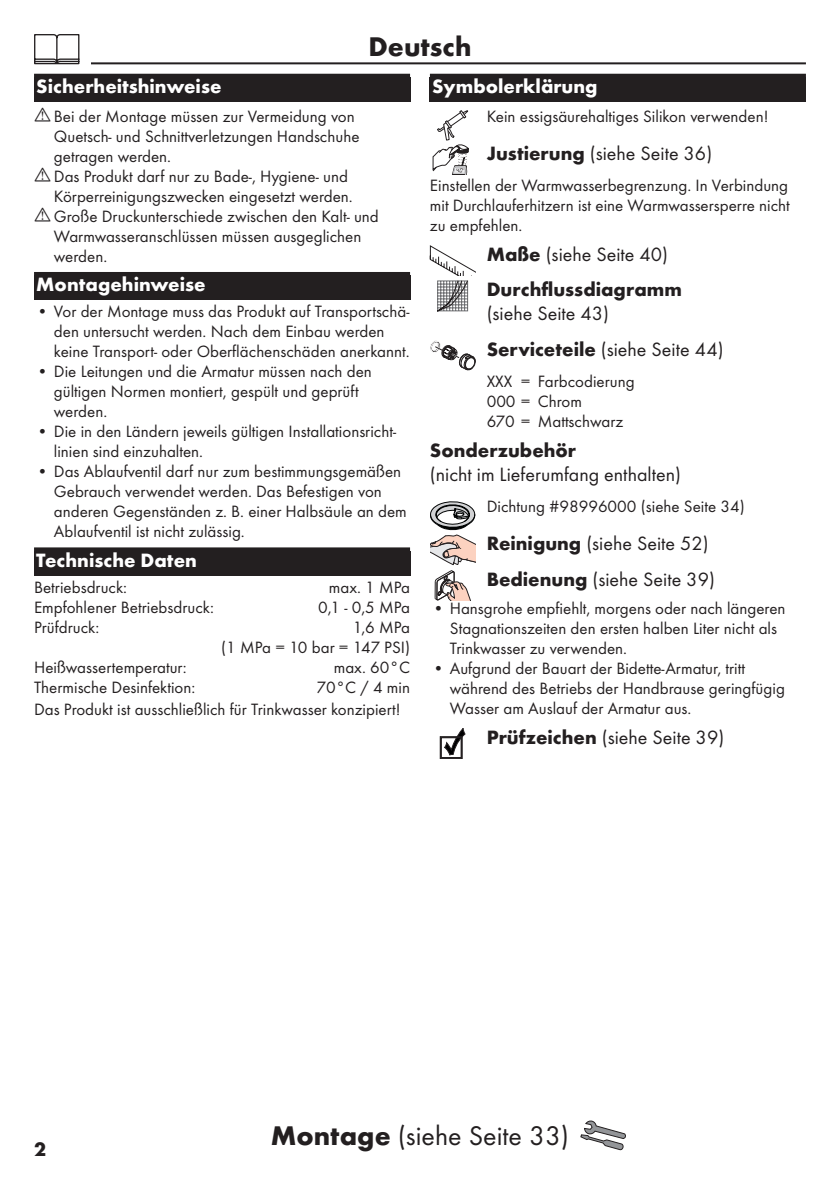
<style>
.page{position:relative;width:840px;height:1191px;background:#fff}
.page>*{position:absolute;margin:0;border:0;box-sizing:border-box;transform-origin:0 0}
.Montage_mit_Symbol_DE{font:28px "Futura TOT Boo";color:#231f20}
.Sprache_Rahmenwechsel_DE{font:700 28px "Futura TOT";color:#231f20}
.Ueberschrift_Grafik_DE{font:20px "Futura TOT Boo";color:#231f20}
.Ueberschrift_Grafik__folgeText_DE{font:20px "Futura TOT Boo";color:#231f20}
.Ueberschrift_DE{font:700 20px "Futura TOT";color:#fff}
.Ueberschrift_nach_Grafik_DE{font:20px/24px "Futura TOT Boo";color:#231f20}
.Ueberschrift_Grafik_DE-2{font:700 20px/24px "Futura TOT";color:#231f20}
.Ueberschrift___DE{font:700 20px "Futura TOT";color:#fff}
.Normaltext_nach_Grafik_DE{font:17px/20px "Futura TOT Boo";color:#231f20}
.Techn__Daten_DE{font:17px/20px "Futura TOT Boo";color:#231f20;text-align:right}
.Normaltext_Grafik_DE{font:17px "Futura TOT Boo";color:#231f20}
.Normaltext_DE{font:17px "Futura TOT Boo";color:#231f20}
.Farbe_DE{font:17px/20px "Futura TOT Boo";color:#231f20}
.s1{font-family:"Futura TOT";font-weight:700}
.s2{font-family:"Futura TOT Boo";font-weight:400}
</style>
<div class="page">
<hr style="left:34px;top:62px;width:771px;height:2px;background:#231f20">
<div style="left:23px;top:34px;width:68px;height:34px;background:#fff"></div>
<svg style="left:34px;top:34px;width:45px;height:30px"></svg>
<svg style="left:580px;top:1120px;width:45px;height:30px"></svg>
<div style="left:34px;top:74px;width:376px;height:28px;background:#231f20"></div>
<div style="left:34px;top:272px;width:376px;height:28px;background:#231f20"></div>
<div style="left:34px;top:547px;width:376px;height:28px;background:#231f20"></div>
<div style="left:429px;top:74px;width:376px;height:28px;background:#231f20"></div>
<svg style="left:432px;top:110px;width:36px;height:65px"></svg>
<svg style="left:429px;top:245px;width:46px;height:66px"></svg>
<svg style="left:430px;top:340px;width:45px;height:30px"></svg>
<svg style="left:430px;top:501px;width:45px;height:99px"></svg>
<svg style="left:440px;top:728px;width:25px;height:30px"></svg>
<p class="Sprache_Rahmenwechsel_DE" style="left:368px;top:29px;width:104px">Deutsch</p>
<p class="Ueberschrift___DE" style="left:36px;top:74px;width:186px">Sicherheitshinweise</p>
<p class="Normaltext_nach_Grafik_DE" style="left:54px;top:106px;width:307px">Bei der Montage müssen zur Vermeidung von<br>Quetsch- und Schnittverletzungen Handschuhe getragen werden.</p>
<p class="Normaltext_nach_Grafik_DE" style="left:54px;top:166px;width:300px">Das Produkt darf nur zu Bade-, Hygiene- und<br>Körperreinigungszwecken eingesetzt werden.</p>
<p class="Normaltext_nach_Grafik_DE" style="left:54px;top:206px;width:326px">Große Druckunterschiede zwischen den Kalt- und<br>Warmwasseranschlüssen müssen ausgeglichen werden.</p>
<p class="Ueberschrift_DE" style="left:36px;top:272px;width:171px">Montagehinweise</p>
<p class="Normaltext_nach_Grafik_DE" style="left:54px;top:301px;width:357px;text-indent:-17px">• Vor der Montage muss das Produkt auf Transportschä&shy;den untersucht werden. Nach dem Einbau werden keine Transport- oder Oberflächenschäden anerkannt.</p>
<p class="Normaltext_nach_Grafik_DE" style="left:54px;top:361px;width:319px;text-indent:-17px">• Die Leitungen und die Armatur müssen nach den gültigen Normen montiert, gespült und geprüft werden.</p>
<p class="Normaltext_nach_Grafik_DE" style="left:54px;top:421px;width:343px;text-indent:-17px">• Die in den Ländern jeweils gültigen Installationsricht&shy;linien sind einzuhalten.</p>
<p class="Normaltext_nach_Grafik_DE" style="left:54px;top:461px;width:354px;text-indent:-17px">• Das Ablaufventil darf nur zum bestimmungsgemäßen Gebrauch verwendet werden. Das Befestigen von anderen Gegenständen z. B. einer Halbsäule an dem Ablaufventil ist nicht zulässig.</p>
<p class="Ueberschrift_DE" style="left:36px;top:548px;width:162px">Technische Daten</p>
<p class="Techn__Daten_DE" style="left:34px;top:577px;width:95px">Betriebsdruck:</p>
<p class="Techn__Daten_DE" style="left:329px;top:577px;width:83px">max. 1 MPa</p>
<p class="Techn__Daten_DE" style="left:34px;top:597px;width:181px">Empfohlener Betriebsdruck:</p>
<p class="Techn__Daten_DE" style="left:318px;top:597px;width:93px">0,1 - 0,5 MPa</p>
<p class="Techn__Daten_DE" style="left:34px;top:617px;width:67px">Prüfdruck:</p>
<p class="Techn__Daten_DE" style="left:221px;top:617px;width:190px">1,6 MPa<br>(1 MPa = 10 bar = 147 PSI)</p>
<p class="Techn__Daten_DE" style="left:34px;top:657px;width:154px">Heißwassertemperatur:</p>
<p class="Techn__Daten_DE" style="left:333px;top:657px;width:78px">max. 60°C</p>
<p class="Techn__Daten_DE" style="left:34px;top:677px;width:163px">Thermische Desinfektion:</p>
<p class="Techn__Daten_DE" style="left:316px;top:677px;width:95px">70°C / 4 min</p>
<p class="Normaltext_DE" style="left:34px;top:699px;width:368px">Das Produkt ist ausschließlich für Trinkwasser konzipiert!</p>
<p class="Ueberschrift_DE" style="left:432px;top:74px;width:167px">Symbolerklärung</p>
<p class="Normaltext_Grafik_DE" style="left:486px;top:106px;width:283px">Kein essigsäurehaltiges Silikon verwenden!</p>
<p class="Ueberschrift_Grafik__folgeText_DE" style="left:486px;top:141px;width:227px"><span class="s1">Justierung</span> (siehe Seite 36)</p>
<p class="Normaltext_nach_Grafik_DE" style="left:429px;top:175px;width:361px;text-align:justify">Einstellen der Warmwasserbegrenzung. In Verbindung mit Durchlauferhitzern ist eine Warmwassersperre nicht zu empfehlen.</p>
<p class="Ueberschrift_Grafik_DE" style="left:486px;top:242px;width:183px"><span class="s1">Maße</span> (siehe Seite 40)</p>
<p class="Ueberschrift_Grafik_DE-2" style="left:486px;top:277px;width:197px">Durchflussdiagramm <span class="s2">(siehe Seite 43)</span></p>
<p class="Ueberschrift_Grafik_DE" style="left:486px;top:337px;width:238px"><span class="s1">Serviceteile</span> (siehe Seite 44)</p>
<p class="Farbe_DE" style="left:486px;top:371px;width:149px">XXX = Farbcodierung<br>000 = Chrom<br>670 = Mattschwarz</p>
<p class="Ueberschrift_nach_Grafik_DE" style="left:429px;top:438px;width:252px"><span class="s1">Sonderzubehör<br></span>(nicht im Lieferumfang enthalten)</p>
<p class="Normaltext_Grafik_DE" style="left:486px;top:496px;width:259px">Dichtung #98996000 (siehe Seite 34)</p>
<p class="Ueberschrift_Grafik_DE" style="left:486px;top:531px;width:223px"><span class="s1">Reinigung</span> (siehe Seite 52)</p>
<p class="Ueberschrift_Grafik__folgeText_DE" style="left:486px;top:567px;width:229px"><span class="s1">Bedienung</span> (siehe Seite 39)</p>
<p class="Normaltext_nach_Grafik_DE" style="left:449px;top:598px;width:337px;text-indent:-17px">• Hansgrohe empfiehlt, morgens oder nach längeren<br>Stagnationszeiten den ersten halben Liter nicht als<br>Trinkwasser zu verwenden.</p>
<p class="Normaltext_nach_Grafik_DE" style="left:449px;top:658px;width:336px;text-indent:-17px">• Aufgrund der Bauart der Bidette-Armatur, tritt während des Betriebs der Handbrause geringfügig<br>Wasser am Auslauf der Armatur aus.</p>
<p class="Ueberschrift_Grafik_DE" style="left:486px;top:725px;width:239px"><span class="s1">Prüfzeichen</span> (siehe Seite 39)</p>
<p class="Ueberschrift_Grafik_DE-2" style="left:34px;top:1136px;width:13px">2</p>
<p class="Montage_mit_Symbol_DE" style="left:271px;top:1119px;width:299px"><span class="s1">Montage</span> (siehe Seite 33)</p>
</div>
